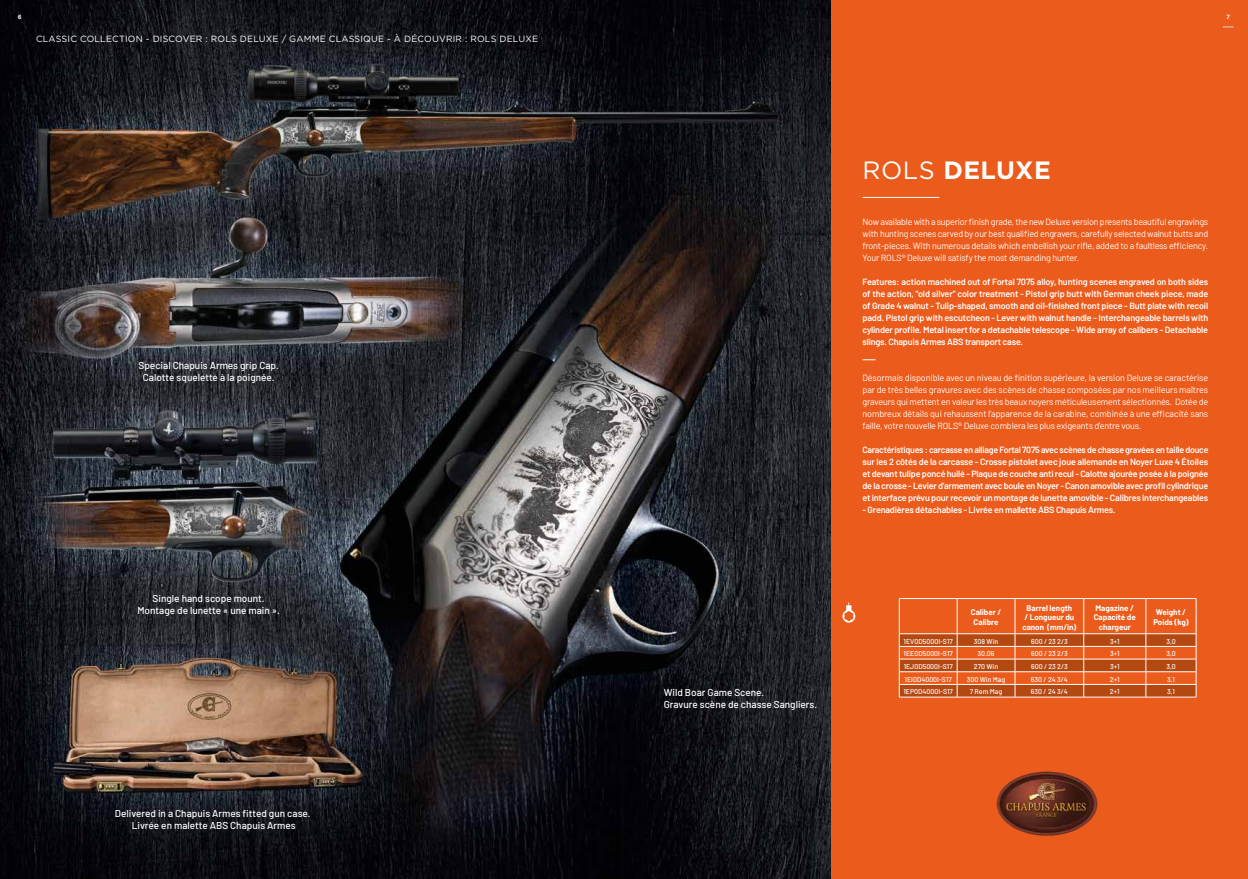
<style>
.page{position:relative;width:1248px;height:879px;background:#fff}
.page>*{position:absolute;margin:0;border:0;box-sizing:border-box;transform-origin:0 0}
.t1{font:700 25px "Gotham";letter-spacing:.02em;color:#fff}
.t2{font:500 10px/12px "Barlow";color:#fff;text-align:center}
.t3{font:600 9px/12px "Barlow";letter-spacing:-.02em;color:#fff;text-align:justify}
.t4{font:9px/12px "Barlow";letter-spacing:-.02em;color:#fff;text-align:justify}
.t5{font:9px "Gotham";letter-spacing:.02em;color:#fff}
.t6{font:700 8px/9.6px "Barlow";color:#fff;text-align:center}
.t7{font:500 7px "Barlow";color:#fff}
.t8{font:700 6px "Gotham";color:#fff;scale:.95 1}
.s1{font-weight:400}
</style>
<div class="page">
<img style="left:0;top:0;width:831px;height:879px">
<div style="left:831px;top:0;width:416px;height:879px;background:#eb5b1b"></div>
<img style="left:996px;top:771px;width:102px;height:65px">
<hr style="left:862px;top:197px;width:77px;height:1px;background:#fff">
<svg style="left:842px;top:602px;width:13px;height:20px"></svg>
<hr style="left:899px;top:598px;width:58px;height:1px;background:#fff">
<hr style="left:899px;top:599px;width:1px;height:34px;background:#fff">
<hr style="left:957px;top:598px;width:57px;height:1px;background:#fff">
<hr style="left:956px;top:599px;width:1px;height:34px;background:#fff">
<hr style="left:1145px;top:598px;width:51px;height:1px;background:#fff">
<hr style="left:1195px;top:599px;width:1px;height:34px;background:#fff">
<hr style="left:1014px;top:598px;width:69px;height:1px;background:#fff">
<hr style="left:1014px;top:599px;width:1px;height:34px;background:#fff">
<hr style="left:1083px;top:598px;width:62px;height:1px;background:#fff">
<hr style="left:1145px;top:599px;width:1px;height:34px;background:#fff">
<hr style="left:1083px;top:599px;width:1px;height:34px;background:#fff">
<hr style="left:899px;top:633px;width:58px;height:1px;background:#fff">
<hr style="left:957px;top:633px;width:57px;height:1px;background:#fff">
<hr style="left:1014px;top:633px;width:69px;height:1px;background:#fff">
<hr style="left:1083px;top:633px;width:62px;height:1px;background:#fff">
<hr style="left:1145px;top:633px;width:51px;height:1px;background:#fff">
<svg style="left:899px;top:634px;width:297px;height:63px"></svg>
<hr style="left:899px;top:697px;width:58px;height:1px;background:#fff">
<hr style="left:957px;top:697px;width:57px;height:1px;background:#fff">
<hr style="left:1014px;top:697px;width:69px;height:1px;background:#fff">
<hr style="left:1083px;top:697px;width:62px;height:1px;background:#fff">
<hr style="left:1145px;top:697px;width:51px;height:1px;background:#fff">
<svg style="left:862px;top:359px;width:13px;height:1px"></svg>
<p class="t8" style="left:18px;top:14px;width:5px">6</p>
<p class="t8" style="left:1226px;top:14px;width:5px">7</p>
<p class="t5" style="left:36px;top:34px;width:503px">CLASSIC COLLECTION - DISCOVER : ROLS DELUXE / GAMME CLASSIQUE - À DÉCOUVRIR : ROLS DELUXE</p>
<p class="t2" style="left:139px;top:359px;width:142px">Special Chapuis Armes grip Cap.<br>Calotte squelette à la poignée.</p>
<p class="t2" style="left:137px;top:591px;width:144px">Single hand scope mount.<br>Montage de lunette « une main ».</p>
<p class="t2" style="left:115px;top:807px;width:197px">Delivered in a Chapuis Armes fitted gun case.<br>Livrée en malette ABS Chapuis Armes</p>
<p class="t2" style="left:663px;top:686px;width:155px;text-align:left">Wild Boar Game Scene.<br>Gravure scène de chasse Sangliers.</p>
<h1 class="t1" style="left:862px;top:155px;width:190px"><span class="s1">ROLS</span> DELUXE</h1>
<p class="t4" style="left:862px;top:215px;width:347px">Now available with a superior finish grade, the new Deluxe version presents beautiful engravings with hunting scenes carved by our best qualified engravers, carefully selected walnut butts and front-pieces. With numerous details which embellish your rifle, added to a faultless efficiency.<br>Your ROLS® Deluxe will satisfy the most demanding hunter.</p>
<p class="t3" style="left:862px;top:275px;width:347px">Features: action machined out of Fortal 7075 alloy, hunting scenes engraved on both sides of the action, “old silver” color treatment - Pistol grip butt with German cheek piece, made of Grade 4 walnut - Tulip-shaped, smooth and oil-finished front piece - Butt plate with recoil padd. Pistol grip with escutcheon - Lever with walnut handle - Interchangeable barrels with cylinder profile. Metal insert for a detachable telescope - Wide array of calibers - Detachable slings. Chapuis Armes ABS transport case.</p>
<p class="t4" style="left:862px;top:371px;width:347px">Désormais disponible avec un niveau de finition supérieure, la version Deluxe se caractérise par de très belles gravures avec des scènes de chasse composées par nos meilleurs maîtres graveurs qui mettent en valeur les très beaux noyers méticuleusement sélectionnés. Dotée de nombreux détails qui rehaussent l’apparence de la carabine, combinée à une efficacité sans faille, votre nouvelle ROLS® Deluxe comblera les plus exigeants d’entre vous.</p>
<p class="t3" style="left:862px;top:443px;width:347px">Caractéristiques : carcasse en alliage Fortal 7075 avec scènes de chasse gravées en taille douce sur les 2 côtés de la carcasse - Crosse pistolet avec joue allemande en Noyer Luxe 4 Étoiles et devant tulipe poncé huilé - Plaque de couche anti recul - Calotte ajourée posée à la poignée de la crosse - Levier d’armement avec boule en Noyer - Canon amovible avec profil cylindrique et interface prévu pour recevoir un montage de lunette amovible - Calibres interchangeables</p>
<p class="t3" style="left:862px;top:503px;width:254px">- Grenadières détachables - Livrée en mallette ABS Chapuis Armes.</p>
<p class="t6" style="left:970px;top:607px;width:32px">Caliber /<br>Calibre</p>
<p class="t6" style="left:1022px;top:602px;width:55px">Barrel length<br>/ Longueur du canon (mm/in)</p>
<p class="t6" style="left:1093px;top:602px;width:43px">Magazine /<br>Capacité de chargeur</p>
<p class="t6" style="left:1153px;top:607px;width:37px">Weight /<br>Poids (kg)</p>
<p class="t7" style="left:903px;top:636px;width:51px">1EV0D5000I-S17</p>
<p class="t7" style="left:973px;top:636px;width:26px">308 Win</p>
<p class="t7" style="left:1030px;top:636px;width:38px">600 / 23 2/3</p>
<p class="t7" style="left:1109px;top:636px;width:11px">3+1</p>
<p class="t7" style="left:1166px;top:636px;width:11px">3,0</p>
<p class="t7" style="left:903px;top:648px;width:51px">1EE0D5000I-S17</p>
<p class="t7" style="left:977px;top:648px;width:18px">30.06</p>
<p class="t7" style="left:1030px;top:648px;width:38px">600 / 23 2/3</p>
<p class="t7" style="left:1109px;top:648px;width:11px">3+1</p>
<p class="t7" style="left:1166px;top:648px;width:11px">3,0</p>
<p class="t7" style="left:903px;top:661px;width:51px">1EJ0D5000I-S17</p>
<p class="t7" style="left:973px;top:661px;width:26px">270 Win</p>
<p class="t7" style="left:1030px;top:661px;width:38px">600 / 23 2/3</p>
<p class="t7" style="left:1109px;top:661px;width:11px">3+1</p>
<p class="t7" style="left:1166px;top:661px;width:11px">3,0</p>
<p class="t7" style="left:904px;top:674px;width:49px">1EI0D4000I-S17</p>
<p class="t7" style="left:966px;top:674px;width:40px">300 Win Mag</p>
<p class="t7" style="left:1030px;top:674px;width:38px">630 / 24 3/4</p>
<p class="t7" style="left:1109px;top:674px;width:11px">2+1</p>
<p class="t7" style="left:1166px;top:674px;width:9px">3,1</p>
<p class="t7" style="left:903px;top:686px;width:51px">1EP0D4000I-S17</p>
<p class="t7" style="left:969px;top:686px;width:34px">7 Rem Mag</p>
<p class="t7" style="left:1030px;top:686px;width:38px">630 / 24 3/4</p>
<p class="t7" style="left:1109px;top:686px;width:11px">2+1</p>
<p class="t7" style="left:1166px;top:686px;width:9px">3,1</p>
</div>
